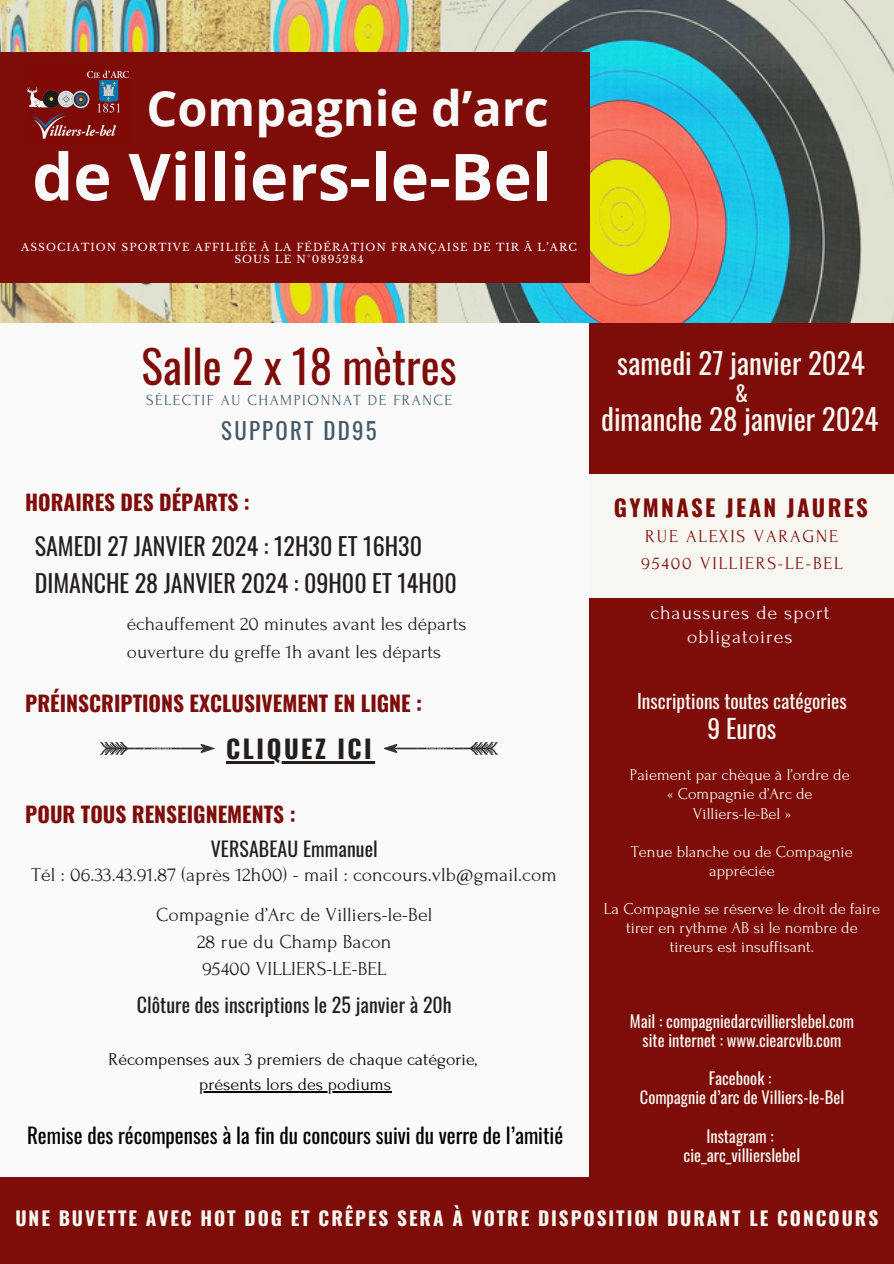
<style>
.page{position:relative;width:894px;height:1264px;background:#fff}
.page>*{position:absolute;margin:0;border:0;box-sizing:border-box;transform-origin:0 0}
.t1{font:700 64.8px "Open Sans";color:#fafafa}
.t2{font:700 48.6px "Open Sans";color:#fafafa}
.t3{font:45.15px "Oswald";color:#7e0c08}
.t4{font:28.95px "Oswald";color:#f9f7f1}
.t5{font:25.5px "Oswald";color:#f9f7f1}
.t6{font:700 25.2px "Oswald";letter-spacing:.1em;color:#241f1f}
.t7{font:24px "Oswald";color:#241f1f}
.t8{font:700 22.8px "Oswald";letter-spacing:.1em;color:#7e0c08}
.t9{font:22.8px "Oswald";letter-spacing:.1em;color:#435967}
.t10{font:21.45px "Oswald";color:#f9f7f1}
.t11{font:700 21.3px "Oswald";color:#7e0c08}
.t12{font:21px "Oswald";color:#000}
.t13{font:19.8px "Forum";letter-spacing:.005em;color:#241f1f}
.t14{font:19.8px "Oswald";letter-spacing:.005em;color:#241f1f}
.t15{font:19.8px/23.7px "Forum";letter-spacing:.05em;color:#fafafa;text-align:center}
.t16{font:19.5px "Forum";color:#241f1f}
.t17{font:19.5px "Oswald";color:#f9f7f1}
.t18{font:700 19.2px "Oswald";letter-spacing:.1em;color:#f9f7f1}
.t19{font:18px "Forum";color:#000}
.t20{font:18px "Forum";letter-spacing:.1em;color:#7e0c08}
.t21{font:16.5px/19.2px "Forum";color:#f9f7f1;text-align:center}
.t22{font:16.5px "Oswald";color:#f9f7f1}
.t23{font:15.3px "Forum";letter-spacing:.1em;color:#435967}
.t24{font:10.5px/12.3px "Libre Baskerville";letter-spacing:.1em;color:#fff;text-align:center}
</style>
<div class="page">
<div style="left:0;top:0;width:893px;height:1263px;background:#fafafa"></div>
<div style="left:589px;top:322px;width:304px;height:867px;background:#7e0c08"></div>
<div style="left:589px;top:474px;width:304px;height:124px;background:#f9f7f1"></div>
<img style="left:0;top:0;width:893px;height:322px">
<div style="left:0;top:53px;width:589px;height:229px;background:#7e0c08"></div>
<div style="left:0;top:1177px;width:893px;height:86px;background:#7e0c08"></div>
<img style="left:27px;top:70px;width:102px;height:69px">
<img style="left:101px;top:742px;width:113px;height:12px">
<hr style="left:226px;top:761px;width:148px;height:2px;background:#241f1f">
<img style="left:384px;top:742px;width:113px;height:12px">
<hr style="left:199px;top:1090px;width:192px;height:2px;background:#000">
<p class="t2" style="left:146px;top:74px;width:404px">Compagnie d’arc</p>
<p class="t1" style="left:32px;top:131px;width:521px">de Villiers-le-Bel</p>
<p class="t24" style="left:21px;top:241px;width:557px">ASSOCIATION SPORTIVE AFFILIÉE À LA FÉDÉRATION FRANÇAISE DE TIR À L’ARC<br>SOUS LE N°0895284</p>
<p class="t3" style="left:141px;top:331px;width:316px">Salle 2 x 18 mètres</p>
<p class="t23" style="left:146px;top:392px;width:307px">SÉLECTIF AU CHAMPIONNAT DE FRANCE</p>
<p class="t9" style="left:221px;top:413px;width:157px">SUPPORT DD95</p>
<p class="t11" style="left:25px;top:485px;width:226px">HORAIRES DES DÉPARTS :</p>
<p class="t7" style="left:35px;top:527px;width:389px">SAMEDI 27 JANVIER 2024 : 12H30 ET 16H30</p>
<p class="t7" style="left:35px;top:564px;width:423px">DIMANCHE 28 JANVIER 2024 : 09H00 ET 14H00</p>
<p class="t16" style="left:127px;top:613px;width:341px">échauffement 20 minutes avant les départs</p>
<p class="t16" style="left:127px;top:641px;width:316px">ouverture du greffe 1h avant les départs</p>
<p class="t11" style="left:25px;top:686px;width:398px">PRÉINSCRIPTIONS EXCLUSIVEMENT EN LIGNE :</p>
<p class="t6" style="left:226px;top:728px;width:147px">CLIQUEZ ICI</p>
<p class="t11" style="left:25px;top:797px;width:272px">POUR TOUS RENSEIGNEMENTS :</p>
<p class="t14" style="left:211px;top:833px;width:168px">VERSABEAU Emmanuel</p>
<p class="t13" style="left:32px;top:863px;width:526px">Tél : 06.33.43.91.87 (après 12h00) - mail : concours.vlb@gmail.com</p>
<p class="t13" style="left:156px;top:903px;width:278px">Compagnie d’Arc de Villiers-le-Bel</p>
<p class="t13" style="left:197px;top:930px;width:196px">28 rue du Champ Bacon</p>
<p class="t13" style="left:202px;top:957px;width:186px">95400 VILLIERS-LE-BEL</p>
<p class="t14" style="left:137px;top:989px;width:316px">Clôture des inscriptions le 25 janvier à 20h</p>
<p class="t19" style="left:109px;top:1049px;width:369px">Récompenses aux 3 premiers de chaque catégorie,</p>
<p class="t19" style="left:199px;top:1074px;width:193px">présents lors des podiums</p>
<p class="t12" style="left:27px;top:1118px;width:537px">Remise des récompenses à la fin du concours suivi du verre de l’amitié</p>
<p class="t4" style="left:617px;top:340px;width:249px">samedi 27 janvier 2024</p>
<p class="t10" style="left:735px;top:376px;width:15px">&amp;</p>
<p class="t4" style="left:601px;top:396px;width:279px">dimanche 28 janvier 2024</p>
<p class="t8" style="left:613px;top:489px;width:255px">GYMNASE JEAN JAURES</p>
<p class="t20" style="left:645px;top:526px;width:194px">RUE ALEXIS VARAGNE</p>
<p class="t20" style="left:641px;top:553px;width:203px">95400 VILLIERS-LE-BEL</p>
<p class="t15" style="left:650px;top:601px;width:180px">chaussures de sport obligatoires</p>
<p class="t17" style="left:637px;top:686px;width:211px">Inscriptions toutes catégories</p>
<p class="t5" style="left:707px;top:708px;width:70px">9 Euros</p>
<p class="t21" style="left:629px;top:765px;width:221px">Paiement par chèque à l’ordre de</p>
<p class="t21" style="left:666px;top:784px;width:147px">« Compagnie d’Arc de</p>
<p class="t21" style="left:692px;top:803px;width:100px">Villiers-le-Bel »</p>
<p class="t21" style="left:631px;top:842px;width:223px">Tenue blanche ou de Compagnie appréciée</p>
<p class="t21" style="left:603px;top:899px;width:277px">La Compagnie se réserve le droit de faire tirer en rythme AB si le nombre de tireurs est insuffisant.</p>
<p class="t22" style="left:629px;top:1008px;width:225px">Mail : compagniedarcvillierslebel.com</p>
<p class="t22" style="left:642px;top:1027px;width:200px">site internet : www.ciearcvlb.com</p>
<p class="t22" style="left:708px;top:1065px;width:64px">Facebook :</p>
<p class="t22" style="left:639px;top:1084px;width:206px">Compagnie d’arc de Villiers-le-Bel</p>
<p class="t22" style="left:706px;top:1122px;width:69px">Instagram :</p>
<p class="t22" style="left:683px;top:1142px;width:118px">cie_arc_villierslebel</p>
<p class="t18" style="left:15px;top:1202px;width:864px">UNE BUVETTE AVEC HOT DOG ET CRÊPES SERA À VOTRE DISPOSITION DURANT LE CONCOURS</p>
</div>
